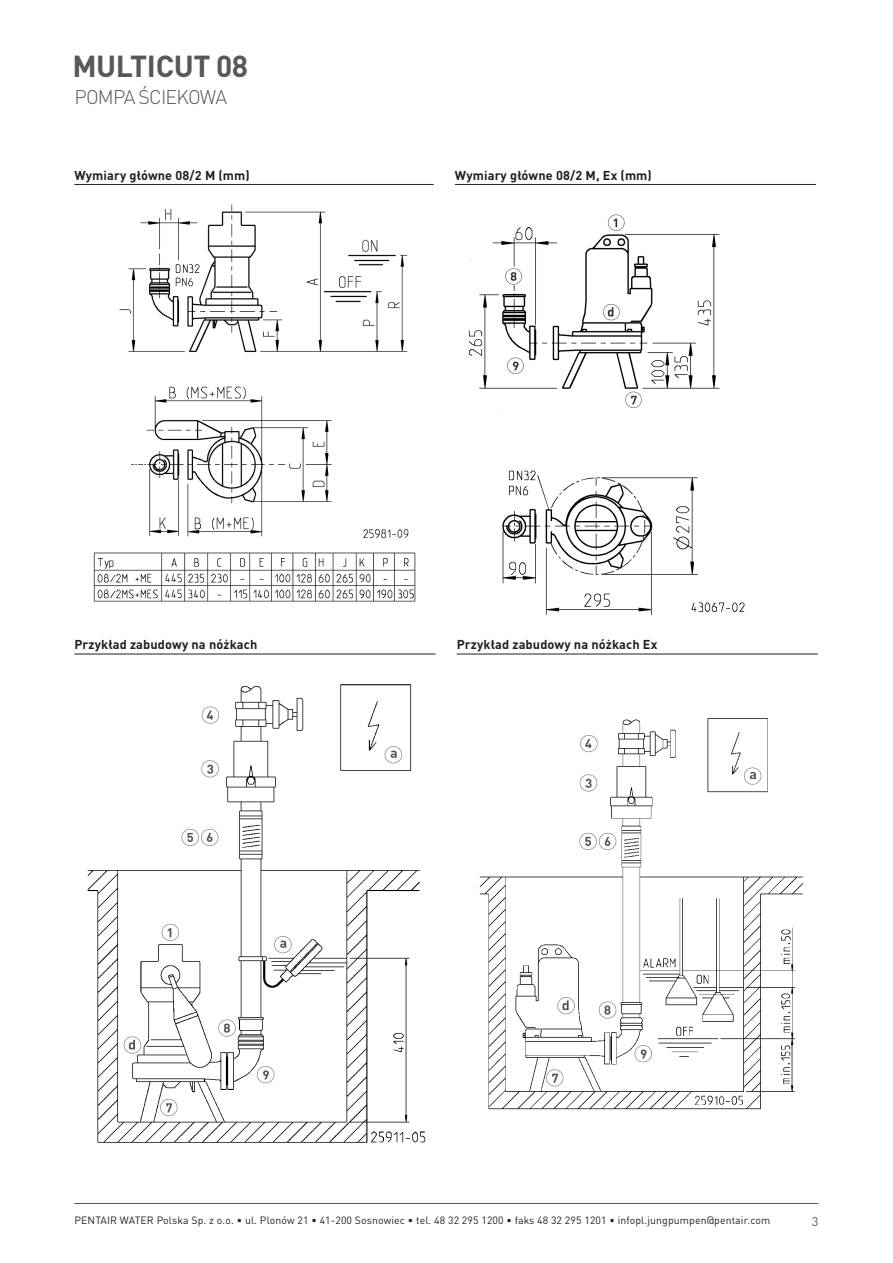
<style>
.page{position:relative;width:893px;height:1263px;background:#fff}
.page>*{position:absolute;margin:0;border:0;box-sizing:border-box;transform-origin:0 0}
.t1{font:700 30px "DIN Pro";letter-spacing:-.015em;color:#57585a}
.t2{font:300 19.5px "DIN Pro";letter-spacing:-.04em;color:#57585a}
.Header_klein{font:700 12.75px "DIN Pro";letter-spacing:.01em;color:#231f20}
.t3{font:12.75px "DIN Pro";color:#57585a}
.t4{font:10.5px "DIN Pro";letter-spacing:.01em;color:#231f20}
</style>
<div class="page">
<hr style="left:74px;top:1203px;width:745px;height:1px;background:#57585a">
<hr style="left:74px;top:184px;width:360px;height:1px;background:#231f20">
<img style="left:93px;top:204px;width:323px;height:398px">
<hr style="left:455px;top:184px;width:361px;height:1px;background:#231f20">
<img style="left:468px;top:214px;width:277px;height:401px">
<hr style="left:74px;top:654px;width:361px;height:1px;background:#231f20">
<img style="left:87px;top:684px;width:339px;height:459px">
<hr style="left:457px;top:654px;width:361px;height:1px;background:#231f20">
<img style="left:479px;top:718px;width:325px;height:392px">
<h1 class="t1" style="left:72px;top:41px;width:177px">MULTICUT 08</h1>
<h2 class="t2" style="left:75px;top:82px;width:154px">POMPA ŚCIEKOWA</h2>
<p class="Header_klein" style="left:74px;top:165px;width:177px">Wymiary główne 08/2 M (mm)</p>
<p class="Header_klein" style="left:455px;top:165px;width:198px">Wymiary główne 08/2 M, Ex (mm)</p>
<p class="Header_klein" style="left:74px;top:634px;width:184px">Przykład zabudowy na nóżkach</p>
<p class="Header_klein" style="left:457px;top:634px;width:202px">Przykład zabudowy na nóżkach Ex</p>
<p class="t4" style="left:74px;top:1212px;width:697px">PENTAIR WATER Polska Sp. z o.o. ∙ ul. Plonów 21 ∙ 41-200 Sosnowiec ∙ tel. 48 32 295 1200 ∙ faks 48 32 295 1201 ∙ infopl.jungpumpen@pentair.com</p>
<p class="t3" style="left:812px;top:1211px;width:8px">3</p>
</div>
